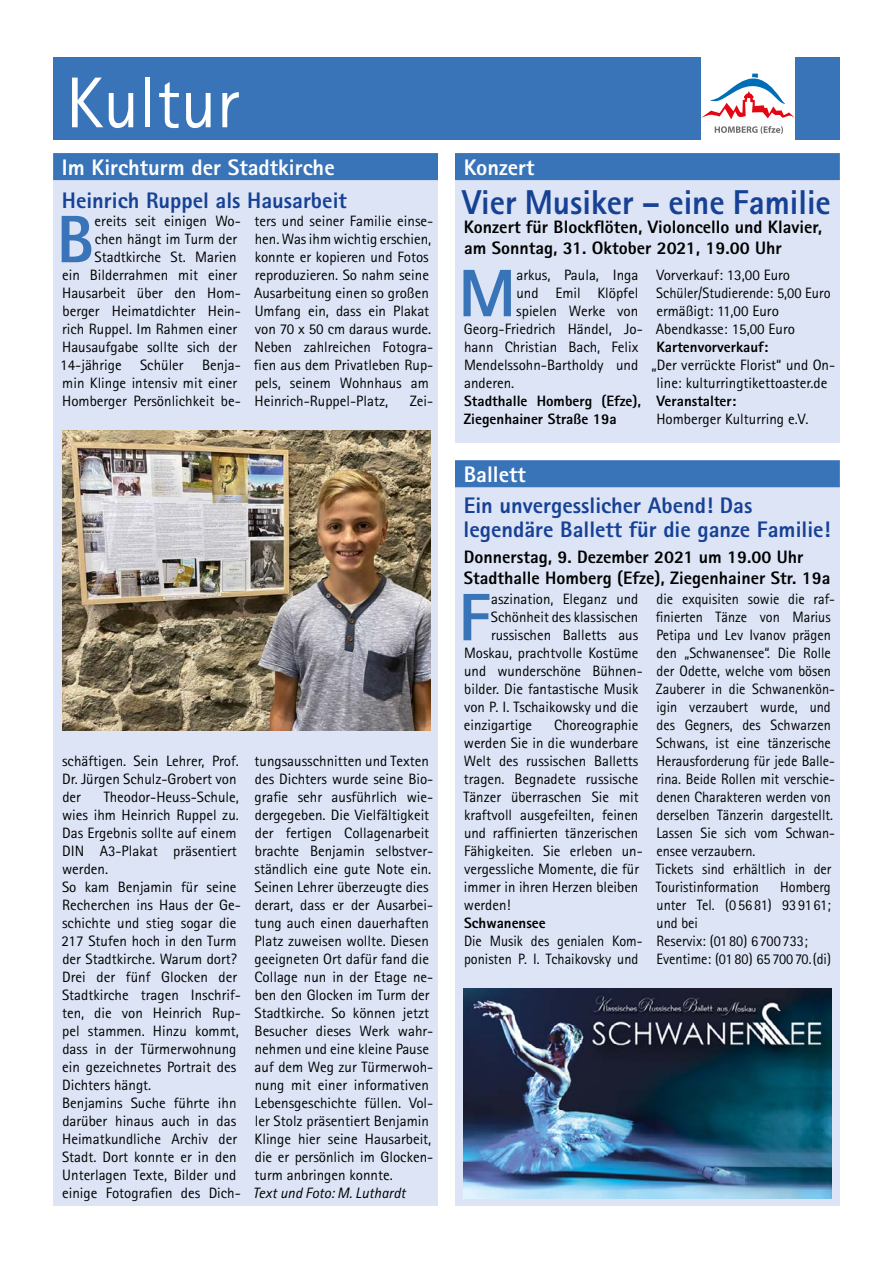
<style>
.page{position:relative;width:893px;height:1263px;background:#fff}
.page>*{position:absolute;margin:0;border:0;box-sizing:border-box;transform-origin:0 0}
.t1{font:72px "Rotis Sans Serif";color:#fff}
.t2{font:800 67.2px "Rotis Sans Serif";color:#3974b9}
.t3{font:800 34.5px "Rotis Sans Serif";color:#164194;scale:.96 1}
.t4{font:800 22.5px/24px "Rotis Sans Serif";color:#164194}
.t5{font:800 22.5px "Rotis Sans Serif";color:#fff}
.t6{font:800 18px/21px "Rotis Sans Serif";color:#000}
.t7{font:15px/18px "Rotis Sans Serif";color:#000}
.t8{font:15px/18px "Rotis Sans Serif";color:#000;scale:.95 1}
.t9{font:800 15px/18px "Rotis Sans Serif";color:#000}
.t10{font:italic 15px "Rotis Sans Serif";color:#000}
</style>
<div class="page">
<div style="left:53px;top:57px;width:787px;height:83px;background:#3974b9"></div>
<div style="left:701px;top:57px;width:94px;height:94px;background:#fff"></div>
<svg style="left:715px;top:126px;width:68px;height:8px"></svg>
<svg style="left:701px;top:74px;width:94px;height:45px"></svg>
<div style="left:455px;top:460px;width:385px;height:745px;background:#dce4f5"></div>
<div style="left:455px;top:460px;width:385px;height:27px;background:#3974b9"></div>
<img style="left:463px;top:989px;width:368px;height:209px">
<div style="left:53px;top:153px;width:385px;height:1052px;background:#dce4f5"></div>
<div style="left:53px;top:153px;width:385px;height:27px;background:#3974b9"></div>
<div style="left:455px;top:153px;width:385px;height:289px;background:#dce4f5"></div>
<div style="left:455px;top:153px;width:385px;height:27px;background:#3974b9"></div>
<img style="left:63px;top:431px;width:368px;height:299px">
<h1 class="t1" style="left:66px;top:60px;width:175px">Kultur</h1>
<h3 class="t5" style="left:62px;top:153px;width:274px">Im Kirchturm der Stadtkirche</h3>
<h3 class="t4" style="left:62px;top:188px;width:286px">Heinrich Ruppel als Hausarbeit</h3>
<h2 class="t2" style="left:57px;top:197px;width:39px">B</h2>
<p class="t7" style="left:60px;top:212px;width:182px;text-align:right">ereits seit einigen Wo-<br>chen hängt im Turm der<br>Stadtkirche St. Marien<br>ein Bilderrahmen mit einer<br>Hausarbeit über den Hom&shy;berger Heimatdichter Hein&shy;rich Ruppel. Im Rahmen einer<br>Hausaufgabe sollte sich der<br>14-jährige Schüler Benja&shy;min Klinge intensiv mit einer<br>Homberger Persönlichkeit be-</p>
<p class="t7" style="left:254px;top:212px;width:181px">ters und seiner Familie einse&shy;hen. Was ihm wichtig erschien, konnte er kopieren und Fotos reproduzieren. So nahm seine<br>Ausarbeitung einen so großen<br>Umfang ein, dass ein Plakat von 70 x 50 cm daraus wurde.<br>Neben zahlreichen Fotogra&shy;fien aus dem Privatleben Rup&shy;pels, seinem Wohnhaus am<br>Heinrich-Ruppel-Platz,</p>
<p class="t7" style="left:410px;top:392px;width:25px">Zei-</p>
<p class="t7" style="left:62px;top:752px;width:178px">schäftigen. Sein Lehrer, Prof.<br>Dr. Jürgen Schulz-Grobert von der</p>
<p class="t7" style="left:62px;top:788px;width:181px;text-indent:42px">Theodor-Heuss-Schule, wies ihm Heinrich Ruppel zu.<br>Das Ergebnis sollte auf einem<br>DIN A3-Plakat präsentiert werden.<br>So kam Benjamin für seine<br>Recherchen ins Haus der Ge&shy;schichte und stieg sogar die<br>217 Stufen hoch in den Turm der Stadtkirche. Warum dort?<br>Drei der fünf Glocken der<br>Stadtkirche tragen Inschrif&shy;ten, die von Heinrich Rup&shy;pel stammen. Hinzu kommt, dass in der Türmerwohnung ein gezeichnetes Portrait des<br>Dichters hängt.<br>Benjamins Suche führte ihn darüber hinaus auch in das<br>Heimatkundliche Archiv der<br>Stadt. Dort konnte er in den<br>Unterlagen Texte, Bilder und einige Fotografien des Dich-</p>
<p class="t7" style="left:254px;top:752px;width:180px">tungsausschnitten und Texten des Dichters wurde seine Bio&shy;grafie sehr ausführlich wie&shy;dergegeben. Die Vielfältigkeit der fertigen Collagenarbeit brachte Benjamin selbstver&shy;ständlich eine gute Note ein.<br>Seinen Lehrer überzeugte dies derart, dass er der Ausarbei&shy;tung auch einen dauerhaften<br>Platz zuweisen wollte. Diesen geeigneten Ort dafür fand die<br>Collage nun in der Etage ne&shy;ben den Glocken im Turm der<br>Stadtkirche. So können jetzt<br>Besucher dieses Werk wahr&shy;nehmen und eine kleine Pause auf dem Weg zur Türmerwoh&shy;nung mit einer informativen<br>Lebensgeschichte füllen. Vol&shy;ler Stolz präsentiert Benjamin<br>Klinge hier seine Hausarbeit, die er persönlich im Glocken&shy;turm anbringen konnte.</p>
<p class="t10" style="left:253px;top:1184px;width:154px">Text und Foto: M. Luthardt</p>
<h3 class="t5" style="left:464px;top:153px;width:72px">Konzert</h3>
<h3 class="t3" style="left:462px;top:180px;width:386px">Vier Musiker – eine Familie</h3>
<p class="t6" style="left:464px;top:216px;width:360px">Konzert für Blockflöten, Violoncello und Klavier, am Sonntag, 31. Oktober 2021, 19.00 Uhr</p>
<h2 class="t2" style="left:459px;top:251px;width:59px">M</h2>
<p class="t7" style="left:516px;top:266px;width:123px">arkus, Paula, Inga</p>
<p class="t7" style="left:656px;top:266px;width:176px">Vorverkauf: 13,00 Euro<br>Schüler/Studierende: 5,00 Euro ermäßigt: 11,00 Euro<br>Abendkasse: 15,00 Euro</p>
<p class="t9" style="left:657px;top:338px;width:113px">Kartenvorverkauf:</p>
<p class="t7" style="left:651px;top:356px;width:185px;text-align:center">„Der verrückte Florist“ und On&shy;line: kulturringtikettoaster.de</p>
<p class="t9" style="left:656px;top:392px;width:81px">Veranstalter:</p>
<p class="t7" style="left:656px;top:410px;width:154px">Homberger Kulturring e.V.</p>
<p class="t7" style="left:516px;top:284px;width:123px">und Emil Klöpfel</p>
<p class="t7" style="left:516px;top:302px;width:124px">spielen Werke von</p>
<p class="t7" style="left:464px;top:320px;width:180px">Georg-Friedrich Händel, Jo-</p>
<p class="t7" style="left:464px;top:338px;width:176px">hann Christian Bach, Felix</p>
<p class="t7" style="left:464px;top:356px;width:176px">Mendelssohn-Bartholdy und</p>
<p class="t7" style="left:464px;top:374px;width:52px">anderen.</p>
<p class="t9" style="left:464px;top:392px;width:179px">Stadthalle Homberg (Efze),<br>Ziegenhainer Straße 19a</p>
<h3 class="t5" style="left:464px;top:460px;width:64px">Ballett</h3>
<h3 class="t4" style="left:464px;top:493px;width:369px">Ein unvergesslicher Abend! Das legendäre Ballett für die ganze Familie!</h3>
<p class="t6" style="left:464px;top:546px;width:368px">Donnerstag, 9. Dezember 2021 um 19.00 Uhr<br>Stadthalle Homberg (Efze), Ziegenhainer Str. 19a</p>
<h2 class="t2" style="left:459px;top:575px;width:33px">F</h2>
<p class="t7" style="left:491px;top:590px;width:149px">aszination, Eleganz und</p>
<p class="t8" style="left:656px;top:590px;width:190px">die exquisiten sowie die raf&shy;finierten Tänze von Marius<br>Petipa und Lev Ivanov prägen den „Schwanensee“. Die Rolle der Odette, welche vom bösen<br>Zauberer in die Schwanenkön&shy;igin verzaubert wurde, und des Gegners, des Schwarzen<br>Schwans, ist eine tänzerische<br>Herausforderung für jede Balle&shy;rina. Beide Rollen mit verschie&shy;denen Charakteren werden von derselben Tänzerin dargestellt.<br>Lassen Sie sich vom Schwan&shy;ensee verzaubern.<br>Tickets sind erhältlich in der<br>Touristinformation</p>
<p class="t7" style="left:491px;top:608px;width:149px">Schönheit des klassischen</p>
<p class="t7" style="left:491px;top:626px;width:149px">russischen Balletts aus</p>
<p class="t7" style="left:464px;top:644px;width:176px">Moskau, prachtvolle Kostüme</p>
<p class="t7" style="left:464px;top:662px;width:180px">und wunderschöne Bühnen-</p>
<p class="t7" style="left:464px;top:680px;width:176px">bilder. Die fantastische Musik</p>
<p class="t7" style="left:464px;top:698px;width:176px">von P. I. Tschaikowsky und die</p>
<p class="t7" style="left:464px;top:716px;width:70px">einzigartige</p>
<p class="t7" style="left:463px;top:716px;width:181px;text-indent:91px">Choreographie werden Sie in die wunderbare<br>Welt des russischen Balletts tragen. Begnadete russische<br>Tänzer überraschen Sie mit kraftvoll ausgefeilten, feinen und raffinierten tänzerischen<br>Fähigkeiten. Sie erleben un&shy;vergessliche Momente, die für immer in ihren Herzen bleiben werden!</p>
<p class="t9" style="left:464px;top:914px;width:83px">Schwanensee</p>
<p class="t8" style="left:464px;top:932px;width:189px">Die Musik des genialen Kom&shy;ponisten P. I. Tchaikovsky und</p>
<p class="t8" style="left:656px;top:878px;width:185px;text-indent:124px">Homberg unter Tel. (05681) 9391 61; und bei<br>Reservix: (01 80) 6 700 733;<br>Eventime: (01 80) 65 70070.(di)</p>
</div>
